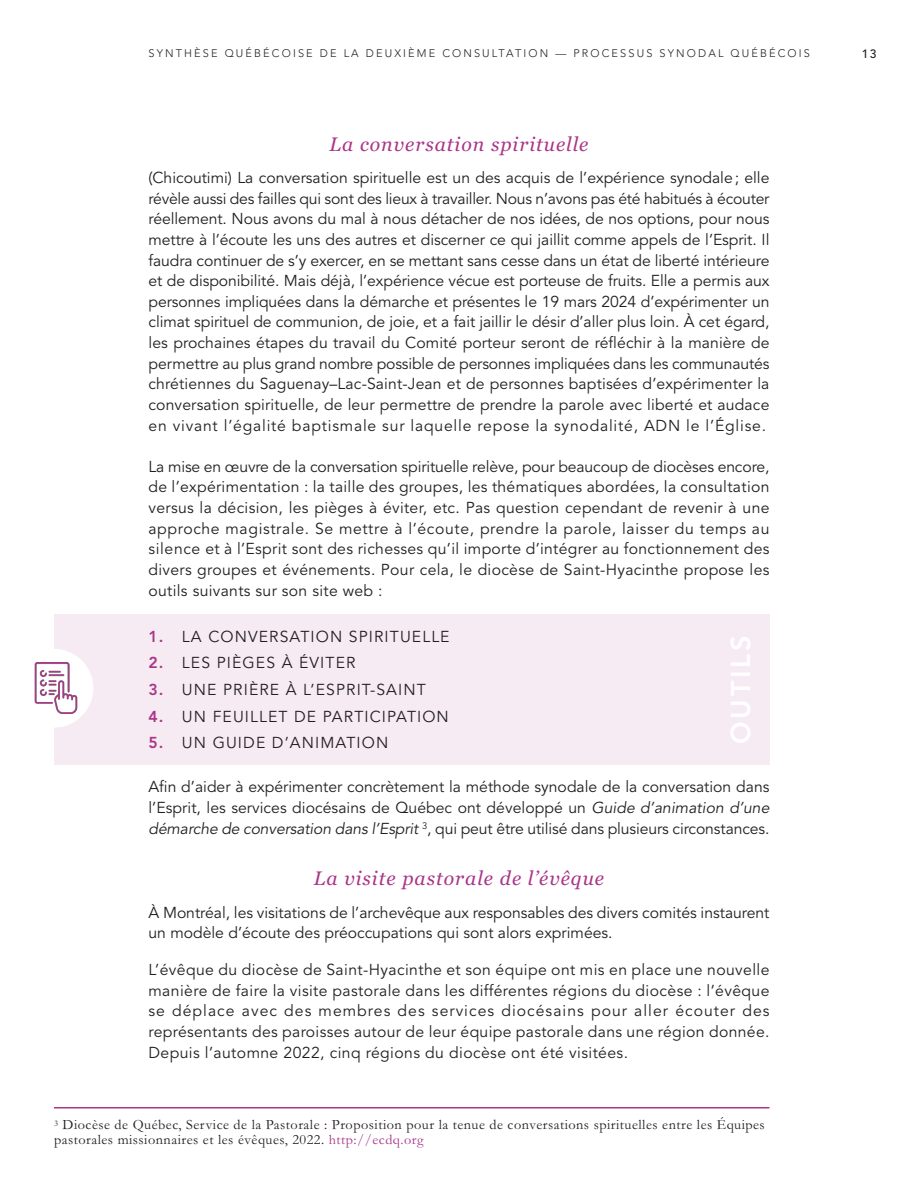
<style>
.page{position:relative;width:918px;height:1188px;background:#fff}
.page>*{position:absolute;margin:0;border:0;box-sizing:border-box;transform-origin:0 0}
.t1{font:italic 19.5px "Georgia";letter-spacing:.05em;color:#aa3589}
.t2{font:15.75px/20.7px "Avenir";letter-spacing:.02em;color:#231f20;text-align:justify}
.t3{font:15.75px/20.7px "Avenir";color:#231f20}
.t4{font:15.75px "Avenir";letter-spacing:.07em;color:#231f20}
.t5{font:14.25px/15px "Garamond";letter-spacing:.035em;color:#231f20}
.t6{font:500 12px "Avenir";color:#231f20}
.t7{font:300 10.95px "Avenir";letter-spacing:.195em;color:#231f20}
.s1{font-weight:800;color:#aa3589}
.s2{font-style:italic}
.s3{color:#aa3589}
</style>
<div class="page">
<div style="left:54px;top:614px;width:716px;height:151px;background:#f6ebf3"></div>
<hr style="left:54px;top:1107px;width:716px;height:1px;background:#aa3589">
<div style="left:15px;top:649px;width:78px;height:79px;background:#fff;border-radius:50%"></div>
<img style="left:34px;top:662px;width:44px;height:51px">
<p class="t7" style="left:148px;top:49px;width:663px">SYNTHÈSE QUÉBÉCOISE DE LA DEUXIÈME CONSULTATION — PROCESSUS SYNODAL QUÉBÉCOIS</p>
<p class="t6" style="left:862px;top:49px;width:16px">13</p>
<p class="t1" style="left:329px;top:136px;width:261px">La conversation spirituelle</p>
<p class="t2" style="left:148px;top:169px;width:623px">(Chicoutimi) La conversation spirituelle est un des acquis de l’expérience synodale ; elle révèle aussi des failles qui sont des lieux à travailler. Nous n’avons pas été habitués à écouter réellement. Nous avons du mal à nous détacher de nos idées, de nos options, pour nous mettre à l’écoute les uns des autres et discerner ce qui jaillit comme appels de l’Esprit. Il faudra continuer de s’y exercer, en se mettant sans cesse dans un état de liberté intérieure et de disponibilité. Mais déjà, l’expérience vécue est porteuse de fruits. Elle a permis aux personnes impliquées dans la démarche et présentes le 19 mars 2024 d’expérimenter un climat spirituel de communion, de joie, et a fait jaillir le désir d’aller plus loin. À cet égard, les prochaines étapes du travail du Comité porteur seront de réfléchir à la manière de permettre au plus grand nombre possible de personnes impliquées dans les communautés chrétiennes du Saguenay–Lac-Saint-Jean et de personnes baptisées d’expérimenter la conversation spirituelle, de leur permettre de prendre la parole avec liberté et audace en vivant l’égalité baptismale sur laquelle repose la synodalité, ADN le l’Église.</p>
<p class="t2" style="left:148px;top:458px;width:623px">La mise en œuvre de la conversation spirituelle relève, pour beaucoup de diocèses encore, de l’expérimentation : la taille des groupes, les thématiques abordées, la consultation versus la décision, les pièges à éviter, etc. Pas question cependant de revenir à une approche magistrale. Se mettre à l’écoute, prendre la parole, laisser du temps au silence et à l’Esprit sont des richesses qu’il importe d’intégrer au fonctionnement des divers groupes et événements. Pour cela, le diocèse de Saint-Hyacinthe propose les outils suivants sur son site web :</p>
<p class="t4" style="left:148px;top:630px;width:303px"><span class="s1">1.</span> LA CONVERSATION SPIRITUELLE</p>
<p class="t4" style="left:148px;top:656px;width:208px"><span class="s1">2.</span> LES PIÈGES À ÉVITER</p>
<p class="t4" style="left:148px;top:683px;width:279px"><span class="s1">3.</span> UNE PRIÈRE À L’ESPRIT-SAINT</p>
<p class="t4" style="left:148px;top:710px;width:302px"><span class="s1">4.</span> UN FEUILLET DE PARTICIPATION</p>
<p class="t4" style="left:148px;top:736px;width:241px"><span class="s1">5.</span> UN GUIDE D’ANIMATION</p>
<p class="t2" style="left:148px;top:778px;width:623px">Afin d’aider à expérimenter concrètement la méthode synodale de la conversation dans l’Esprit, les services diocésains de Québec ont développé un <span class="s2">Guide d’animation d’une démarche de conversation dans l’Esprit</span> <sup>3</sup>, qui peut être utilisé dans plusieurs circonstances.</p>
<p class="t1" style="left:314px;top:871px;width:292px">La visite pastorale de l’évêque</p>
<p class="t3" style="left:148px;top:904px;width:623px">À Montréal, les visitations de l’archevêque aux responsables des divers comités instaurent un modèle d’écoute des préoccupations qui sont alors exprimées.</p>
<p class="t2" style="left:148px;top:961px;width:623px">L’évêque du diocèse de Saint-Hyacinthe et son équipe ont mis en place une nouvelle manière de faire la visite pastorale dans les différentes régions du diocèse : l’évêque se déplace avec des membres des services diocésains pour aller écouter des représentants des paroisses autour de leur équipe pastorale dans une région donnée.<br>Depuis l’automne 2022, cinq régions du diocèse ont été visitées.</p>
<p class="t5" style="left:54px;top:1119px;width:712px"><sup>3</sup> Diocèse de Québec, Service de la Pastorale : Proposition pour la tenue de conversations spirituelles entre les Équipes pastorales missionnaires et les évêques, 2022. <span class="s3">http://ecdq.org</span></p>
</div>
